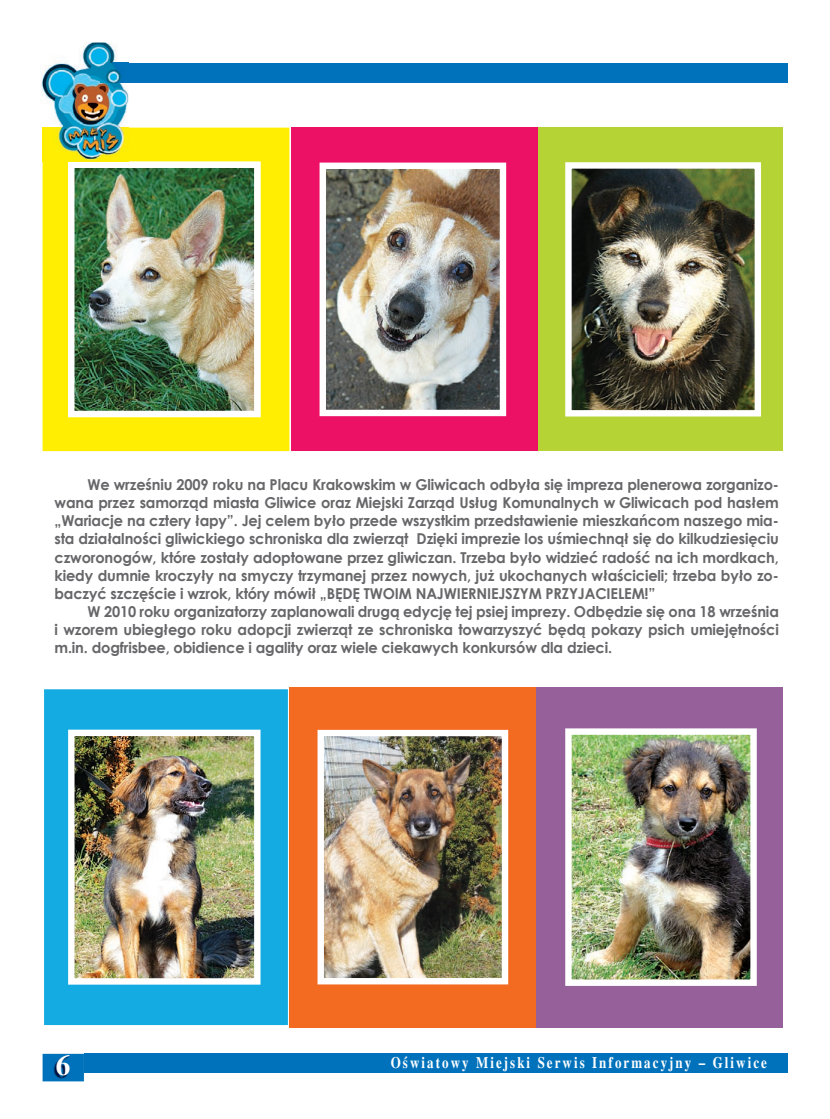
<style>
.page{position:relative;width:830px;height:1119px;background:#fff}
.page>*{position:absolute;margin:0;border:0;box-sizing:border-box;transform-origin:0 0}
.t1{font:700 29.1px "Times New Roman";color:#fff}
.t2{font:700 16.2px "Times New Roman";letter-spacing:.16em;color:#fff;scale:.8 1}
.t3{font:700 15px/18px "Century Gothic";letter-spacing:-.01em;color:#67676a;text-align:justify}
</style>
<div class="page">
<div style="left:536px;top:687px;width:246px;height:340px;background:#96609b"></div>
<div style="left:43px;top:688px;width:245px;height:337px;background:#14abe3"></div>
<div style="left:42px;top:687px;width:247px;height:339px;border:2px solid #fff"></div>
<div style="left:289px;top:687px;width:247px;height:340px;background:#f36a21"></div>
<div style="left:43px;top:128px;width:246px;height:323px;background:#ffee01"></div>
<div style="left:536px;top:128px;width:246px;height:323px;background:#b5d334"></div>
<div style="left:291px;top:128px;width:246px;height:323px;background:#ec1165"></div>
<img style="left:68px;top:162px;width:192px;height:255px">
<img style="left:572px;top:169px;width:181px;height:240px">
<div style="left:565px;top:162px;width:195px;height:254px;border:6px solid #fff"></div>
<img style="left:326px;top:169px;width:173px;height:240px">
<div style="left:319px;top:162px;width:187px;height:254px;border:6px solid #fff"></div>
<div style="left:84px;top:1053px;width:703px;height:19px;background:#0072bc"></div>
<svg style="left:43px;top:1053px;width:41px;height:28px"></svg>
<img style="left:53px;top:1055px;width:16px;height:24px">
<div style="left:129px;top:63px;width:658px;height:19px;background:#0072bc"></div>
<img style="left:41px;top:43px;width:88px;height:118px">
<img style="left:43px;top:128px;width:86px;height:33px">
<img style="left:100px;top:63px;width:29px;height:19px">
<img style="left:572px;top:735px;width:177px;height:243px">
<div style="left:565px;top:728px;width:191px;height:257px;border:6px solid #fff"></div>
<img style="left:75px;top:736px;width:178px;height:241px">
<div style="left:68px;top:729px;width:192px;height:255px;border:6px solid #fff"></div>
<img style="left:324px;top:736px;width:177px;height:241px">
<div style="left:317px;top:729px;width:191px;height:255px;border:6px solid #fff"></div>
<p class="t3" style="left:54px;top:475px;width:725px;text-indent:33px">We wrześniu 2009 roku na Placu Krakowskim w Gliwicach odbyła się impreza plenerowa zorganizo&shy;wana przez samorząd miasta Gliwice oraz Miejski Zarząd Usług Komunalnych w Gliwicach pod hasłem „Wariacje na cztery łapy”. Jej celem było przede wszystkim przedstawienie mieszkańcom naszego mia&shy;sta działalności gliwickiego schroniska dla zwierząt Dzięki imprezie los uśmiechnął się do kilkudziesięciu czworonogów, które zostały adoptowane przez gliwiczan. Trzeba było widzieć radość na ich mordkach, kiedy dumnie kroczyły na smyczy trzymanej przez nowych, już ukochanych właścicieli; trzeba było zo&shy;baczyć szczęście i wzrok, który mówił „BĘDĘ TWOIM NAJWIERNIEJSZYM PRZYJACIELEM!”</p>
<p class="t3" style="left:54px;top:601px;width:725px;text-indent:33px">W 2010 roku organizatorzy zaplanowali drugą edycję tej psiej imprezy. Odbędzie się ona 18 września i wzorem ubiegłego roku adopcji zwierząt ze schroniska towarzyszyć będą pokazy psich umiejętności m.in. dogfrisbee, obidience i agality oraz wiele ciekawych konkursów dla dzieci.</p>
<h1 class="t1" style="left:56px;top:1048px;width:16px">6</h1>
<p class="t2" style="left:390px;top:1052px;width:471px">Oświatowy Miejski Serwis Informacyjny – Gliwice</p>
</div>
